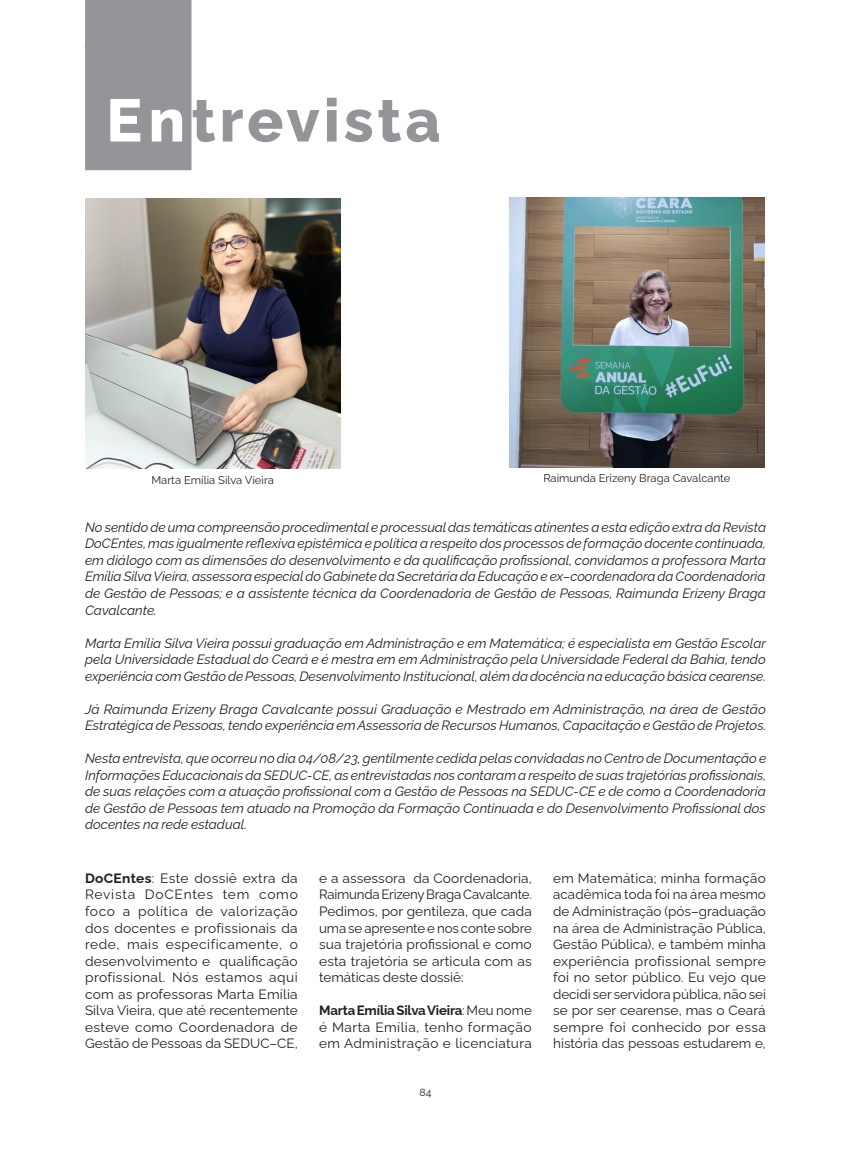
<style>
.page{position:relative;width:851px;height:1149px;background:#fff}
.page>*{position:absolute;margin:0;border:0;box-sizing:border-box;transform-origin:0 0}
.t1{font:800 60px "Raleway";letter-spacing:.065em;color:#939598}
.corpo_texto{font:italic 13.5px/16.5px "Raleway";color:#231f20;text-align:justify}
.corpo_texto-2{font:13.5px/16.5px "Raleway";letter-spacing:.01em;color:#231f20;text-align:justify}
.figura_fonte{font:11.25px "Raleway";color:#262626}
.t2{font:10.5px "Raleway";color:#231f20}
.s1{color:#fff}
.s2{font-weight:700}
</style>
<div class="page">
<div style="left:86px;top:1px;width:105px;height:168px;background:#939598"></div>
<div style="left:85px;top:0;width:106px;height:170px;border:2px solid #939598"></div>
<img style="left:85px;top:198px;width:255px;height:270px">
<img style="left:509px;top:198px;width:255px;height:269px">
<p class="t1" style="left:106px;top:72px;width:336px"><span class="s1">En</span>trevista</p>
<p class="figura_fonte" style="left:151px;top:471px;width:124px">Marta Emília Silva Vieira</p>
<p class="figura_fonte" style="left:543px;top:469px;width:189px">Raimunda Erizeny Braga Cavalcante</p>
<p class="corpo_texto" style="left:85px;top:517px;width:682px">No sentido de uma compreensão procedimental e processual das temáticas atinentes a esta edição extra da Revista DoCEntes, mas igualmente reflexiva epistêmica e política a respeito dos processos de formação docente continuada, em diálogo com as dimensões do desenvolvimento e da qualificação profissional, convidamos a professora Marta Emília Silva Vieira, assessora especial do Gabinete da Secretária da Educação e ex–coordenadora da Coordenadoria de Gestão de Pessoas; e a assistente técnica da Coordenadoria de Gestão de Pessoas, Raimunda Erizeny Braga Cavalcante.</p>
<p class="corpo_texto" style="left:85px;top:632px;width:682px">Marta Emília Silva Vieira possui graduação em Administração e em Matemática; é especialista em Gestão Escolar pela Universidade Estadual do Ceará e é mestra em em Administração pela Universidade Federal da Bahia, tendo experiência com Gestão de Pessoas, Desenvolvimento Institucional, além da docência na educação básica cearense.</p>
<p class="corpo_texto" style="left:85px;top:698px;width:682px">Já Raimunda Erizeny Braga Cavalcante possui Graduação e Mestrado em Administração, na área de Gestão<br>Estratégica de Pessoas, tendo experiência em Assessoria de Recursos Humanos, Capacitação e Gestão de Projetos.</p>
<p class="corpo_texto" style="left:85px;top:748px;width:682px">Nesta entrevista, que ocorreu no dia 04/08/23, gentilmente cedida pelas convidadas no Centro de Documentação e Informações Educacionais da SEDUC-CE, as entrevistadas nos contaram a respeito de suas trajetórias profissionais, de suas relações com a atuação profissional com a Gestão de Pessoas na SEDUC-CE e de como a Coordenadoria de Gestão de Pessoas tem atuado na Promoção da Formação Continuada e do Desenvolvimento Profissional dos docentes na rede estadual.</p>
<p class="corpo_texto-2" style="left:85px;top:868px;width:214px"><span class="s2">DoCEntes</span>: Este dossiê extra da Revista DoCEntes tem como foco a política de valorização dos docentes e profissionais da rede, mais especificamente, o desenvolvimento e qualificação profissional. Nós estamos aqui com as professoras Marta Emília Silva Vieira, que até recentemente esteve como Coordenadora de Gestão de Pessoas da SEDUC–CE,</p>
<p class="corpo_texto-2" style="left:319px;top:868px;width:214px">e a assessora da Coordenadoria, Raimunda Erizeny Braga Cavalcante.<br>Pedimos, por gentileza, que cada uma se apresente e nos conte sobre sua trajetória profissional e como esta trajetória se articula com as temáticas deste dossiê:</p>
<p class="corpo_texto-2" style="left:319px;top:1000px;width:214px"><span class="s2">Marta Emília Silva Vieira</span>: Meu nome é Marta Emília, tenho formação em Administração e licenciatura</p>
<p class="t2" style="left:419px;top:1083px;width:13px">84</p>
<p class="corpo_texto-2" style="left:553px;top:868px;width:214px">em Matemática; minha formação acadêmica toda foi na área mesmo de Administração (pós–graduação na área de Administração Pública, Gestão Pública), e também minha experiência profissional sempre foi no setor público. Eu vejo que decidi ser servidora pública, não sei se por ser cearense, mas o Ceará sempre foi conhecido por essa história das pessoas estudarem e,</p>
</div>
